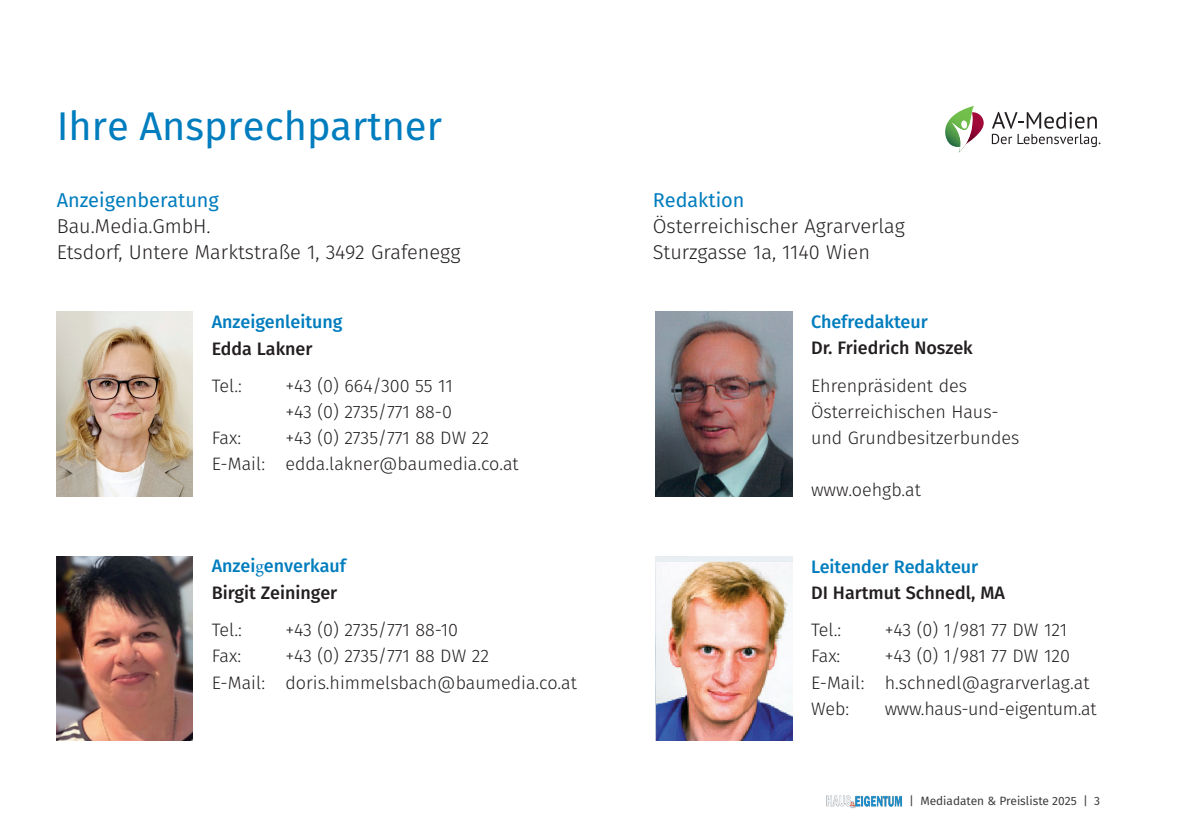
<style>
.page{position:relative;width:1191px;height:840px;background:#fff}
.page>*{position:absolute;margin:0;border:0;box-sizing:border-box;transform-origin:0 0}
.t1{font:40px "Fira Sans";color:#007dbe}
.t2{font:300 20px/26px "Fira Sans";color:#231f20}
.t3{font:20px "Fira Sans";color:#007dbe}
.t4{font:300 18px/26px "Fira Sans";color:#231f20}
.t5{font:500 18px/26.6px "Fira Sans";color:#231f20}
.t6{font:500 18px "Fira Sans";color:#007dbe}
.t7{font:300 18px "Fira Sans";letter-spacing:-.02em;color:#231f20}
.t8{font:12px "Fira Sans";color:#3e3e3f}
.s1{color:#007dbe}
.s2{font-family:"Minion Pro";font-weight:400;color:#007dbe}
</style>
<div class="page">
<img style="left:826px;top:795px;width:76px;height:13px">
<img style="left:656px;top:311px;width:136px;height:184px">
<img style="left:57px;top:311px;width:136px;height:184px">
<img style="left:656px;top:556px;width:136px;height:184px">
<svg style="left:945px;top:106px;width:38px;height:47px"></svg>
<svg style="left:991px;top:112px;width:109px;height:35px"></svg>
<img style="left:57px;top:556px;width:136px;height:184px">
<h1 class="t1" style="left:57px;top:95px;width:387px">Ihre Ansprechpartner</h1>
<p class="t3" style="left:57px;top:185px;width:164px">Anzeigenberatung</p>
<p class="t2" style="left:57px;top:213px;width:405px">Bau.Media.GmbH.<br>Etsdorf, Untere Marktstraße 1, 3492 Grafenegg</p>
<p class="t6" style="left:212px;top:307px;width:132px">Anzeigenleitung</p>
<p class="t5" style="left:212px;top:334px;width:102px">Edda Lakner</p>
<p class="t4" style="left:212px;top:372px;width:32px">Tel.:</p>
<p class="t4" style="left:285px;top:372px;width:169px">+43 (0) 664/300 55 11 +43 (0) 2735/771 88-0</p>
<p class="t4" style="left:212px;top:424px;width:31px">Fax:</p>
<p class="t4" style="left:212px;top:424px;width:308px;text-indent:74px">+43 (0) 2735/771 88 DW 22<br>E-Mail: edda.lakner@baumedia.co.at</p>
<p class="t5" style="left:212px;top:551px;width:136px"><span class="s1">Anzei</span><span class="s2">g</span><span class="s1">enverkauf<br></span>Birgit Zeininger</p>
<p class="t4" style="left:212px;top:616px;width:32px">Tel.:</p>
<p class="t4" style="left:285px;top:616px;width:174px">+43 (0) 2735/771 88-10</p>
<p class="t4" style="left:212px;top:642px;width:31px">Fax:</p>
<p class="t4" style="left:212px;top:642px;width:367px;text-indent:74px">+43 (0) 2735/771 88 DW 22<br>E-Mail: doris.himmelsbach@baumedia.co.at</p>
<p class="t3" style="left:653px;top:185px;width:93px">Redaktion</p>
<p class="t2" style="left:653px;top:213px;width:254px">Österreichischer Agrarverlag<br>Sturzgasse 1a, 1140 Wien</p>
<p class="t6" style="left:811px;top:307px;width:118px">Chefredakteur</p>
<p class="t5" style="left:811px;top:334px;width:163px">Dr. Friedrich Noszek</p>
<p class="t4" style="left:811px;top:372px;width:210px">Ehrenpräsident des<br>Österreichischen Haus&shy;und Grundbesitzerbundes</p>
<p class="t4" style="left:811px;top:476px;width:111px">www.oehgb.at</p>
<p class="t6" style="left:811px;top:552px;width:169px">Leitender Redakteur</p>
<p class="t5" style="left:811px;top:578px;width:196px">DI Hartmut Schnedl, MA</p>
<p class="t4" style="left:811px;top:616px;width:32px">Tel.:</p>
<p class="t4" style="left:884px;top:616px;width:184px">+43 (0) 1/981 77 DW 121</p>
<p class="t4" style="left:811px;top:642px;width:31px">Fax:</p>
<p class="t4" style="left:811px;top:642px;width:280px;text-indent:74px">+43 (0) 1/981 77 DW 120<br>E-Mail: h.schnedl@agrarverlag.at<br>Web:</p>
<p class="t7" style="left:884px;top:695px;width:213px">www.haus-und-eigentum.at</p>
<p class="t8" style="left:909px;top:791px;width:193px">| Mediadaten &amp; Preisliste 2025 | 3</p>
</div>
